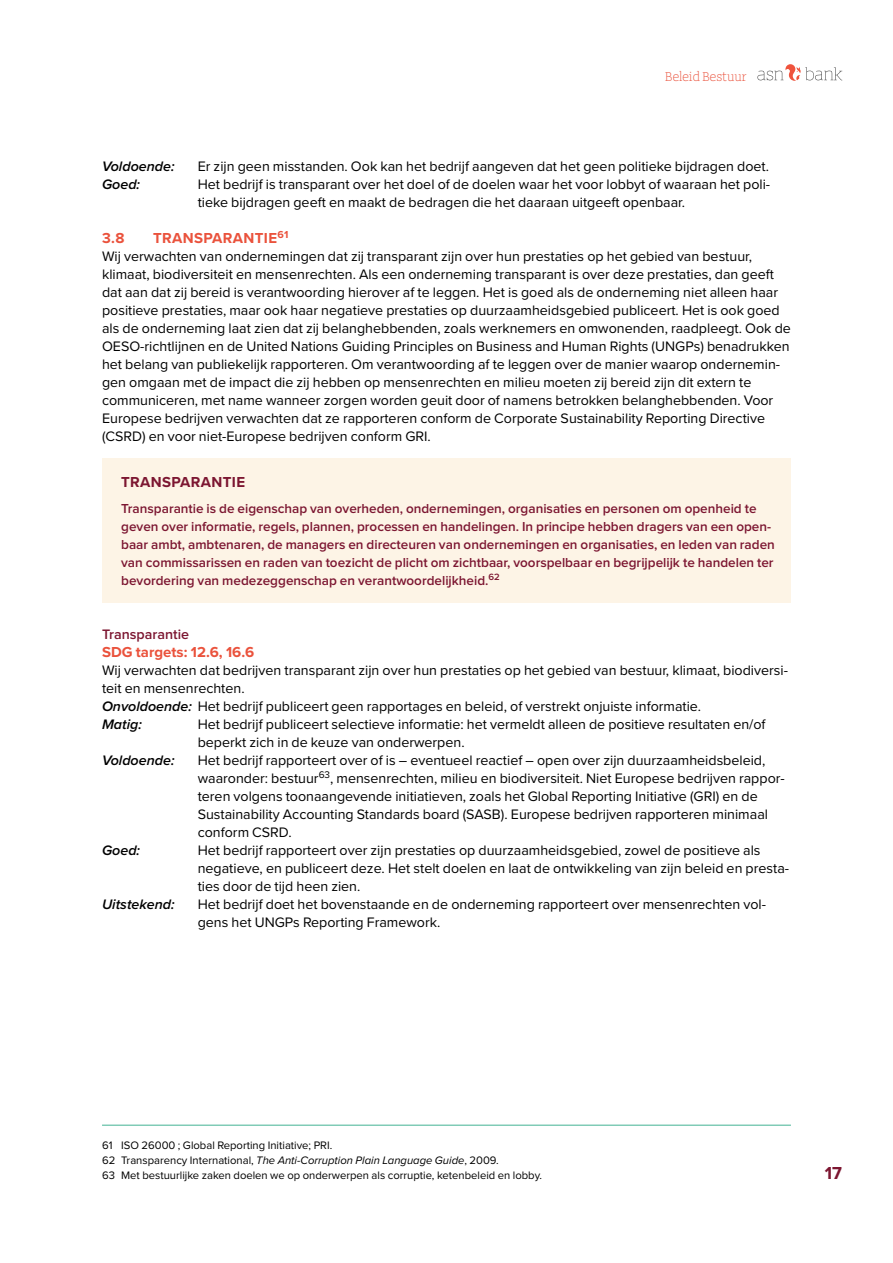
<style>
.page{position:relative;width:893px;height:1263px;background:#fff}
.page>*{position:absolute;margin:0;border:0;box-sizing:border-box;transform-origin:0 0}
.t1{font:700 18px "Proxima Nova";color:#7c1631}
.t2{font:700 15px "Proxima Nova";letter-spacing:.01em;color:#ea523c}
.t3{font:700 15px "Proxima Nova";letter-spacing:.025em;color:#7c1631}
.t4{font:14.25px/18px "Proxima Nova";color:#000}
.t5{font:italic 600 14.25px "Proxima Nova";color:#000}
.t6{font:600 14.25px "Proxima Nova";color:#7c1631}
.t7{font:600 13.5px/18px "Proxima Nova";color:#7c1631}
.t8{font:13.5px "ASN Bank Slab";color:#ea523c}
.t9{font:11.25px/15px "Proxima Nova";color:#000}
.s1{font-weight:600;font-style:italic}
.s2{font-style:italic}
</style>
<div class="page">
<svg style="left:757px;top:64px;width:85px;height:17px"></svg>
<div style="left:102px;top:458px;width:689px;height:145px;background:#fdf4e6"></div>
<hr style="left:102px;top:1125px;width:689px;height:1px;background:#42b293">
<p class="t8" style="left:665px;top:67px;width:83px">Beleid Bestuur</p>
<p class="t5" style="left:102px;top:155px;width:74px">Voldoende:</p>
<p class="t4" style="left:198px;top:156px;width:573px">Er zijn geen misstanden. Ook kan het bedrijf aangeven dat het geen politieke bijdragen doet.</p>
<p class="t5" style="left:102px;top:173px;width:40px">Goed:</p>
<p class="t4" style="left:198px;top:174px;width:574px">Het bedrijf is transparant over het doel of de doelen waar het voor lobbyt of waaraan het poli&shy;tieke bijdragen geeft en maakt de bedragen die het daaraan uitgeeft openbaar.</p>
<p class="t2" style="left:102px;top:226px;width:24px">3.8</p>
<p class="t2" style="left:153px;top:226px;width:137px">TRANSPARANTIE<sup>61</sup></p>
<p class="t4" style="left:102px;top:246px;width:690px">Wij verwachten van ondernemingen dat zij transparant zijn over hun prestaties op het gebied van bestuur, klimaat, biodiversiteit en mensenrechten. Als een onderneming transparant is over deze prestaties, dan geeft dat aan dat zij bereid is verantwoording hierover af te leggen. Het is goed als de onderneming niet alleen haar positieve prestaties, maar ook haar negatieve prestaties op duurzaamheidsgebied publiceert. Het is ook goed als de onderneming laat zien dat zij belanghebbenden, zoals werknemers en omwonenden, raadpleegt. Ook de OESO-richtlijnen en de United Nations Guiding Principles on Business and Human Rights (UNGPs) benadrukken het belang van publiekelijk rapporteren. Om verantwoording af te leggen over de manier waarop ondernemin&shy;gen omgaan met de impact die zij hebben op mensenrechten en milieu moeten zij bereid zijn dit extern te communiceren, met name wanneer zorgen worden geuit door of namens betrokken belanghebbenden. Voor Europese bedrijven verwachten dat ze rapporteren conform de Corporate Sustainability Reporting Directive (CSRD) en voor niet-Europese bedrijven conform GRI.</p>
<p class="t3" style="left:121px;top:471px;width:126px">TRANSPARANTIE</p>
<p class="t7" style="left:121px;top:500px;width:655px">Transparantie is de eigenschap van overheden, ondernemingen, organisaties en personen om openheid te geven over informatie, regels, plannen, processen en handelingen. In principe hebben dragers van een open&shy;baar ambt, ambtenaren, de managers en directeuren van ondernemingen en organisaties, en leden van raden van commissarissen en raden van toezicht de plicht om zichtbaar, voorspelbaar en begrijpelijk te handelen ter bevordering van medezeggenschap en verantwoordelijkheid.<sup>62</sup></p>
<p class="t6" style="left:102px;top:627px;width:89px">Transparantie</p>
<p class="t2" style="left:102px;top:640px;width:154px">SDG targets: 12.6, 16.6</p>
<p class="t4" style="left:102px;top:660px;width:687px">Wij verwachten dat bedrijven transparant zijn over hun prestaties op het gebied van bestuur, klimaat, biodiversi&shy;teit en mensenrechten.<br><span class="s1">Onvoldoende:</span> Het bedrijf publiceert geen rapportages en beleid, of verstrekt onjuiste informatie.<br><span class="s1">Matig:</span></p>
<p class="t4" style="left:198px;top:714px;width:569px">Het bedrijf publiceert selectieve informatie: het vermeldt alleen de positieve resultaten en/of beperkt zich in de keuze van onderwerpen.</p>
<p class="t5" style="left:102px;top:749px;width:74px">Voldoende:</p>
<p class="t4" style="left:198px;top:750px;width:589px">Het bedrijf rapporteert over of is – eventueel reactief – open over zijn duurzaamheidsbeleid, waaronder: bestuur<sup>63</sup>, mensenrechten, milieu en biodiversiteit. Niet Europese bedrijven rappor&shy;teren volgens toonaangevende initiatieven, zoals het Global Reporting Initiative (GRI) en de Sustainability Accounting Standards board (SASB). Europese bedrijven rapporteren minimaal conform CSRD.</p>
<p class="t5" style="left:102px;top:839px;width:40px">Goed:</p>
<p class="t4" style="left:198px;top:840px;width:593px">Het bedrijf rapporteert over zijn prestaties op duurzaamheidsgebied, zowel de positieve als negatieve, en publiceert deze. Het stelt doelen en laat de ontwikkeling van zijn beleid en presta&shy;ties door de tijd heen zien.</p>
<p class="t5" style="left:102px;top:893px;width:74px">Uitstekend:</p>
<p class="t4" style="left:198px;top:894px;width:570px">Het bedrijf doet het bovenstaande en de onderneming rapporteert over mensenrechten vol&shy;gens het UNGPs Reporting Framework.</p>
<p class="t9" style="left:102px;top:1137px;width:442px">61 ISO 26000 ; Global Reporting Initiative; PRI.<br>62 Transparency International, <span class="s2">The Anti-Corruption Plain Language Guide</span>, 2009.<br>63 Met bestuurlijke zaken doelen we op onderwerpen als corruptie, ketenbeleid en lobby.</p>
<p class="t1" style="left:825px;top:1159px;width:19px">17</p>
</div>
